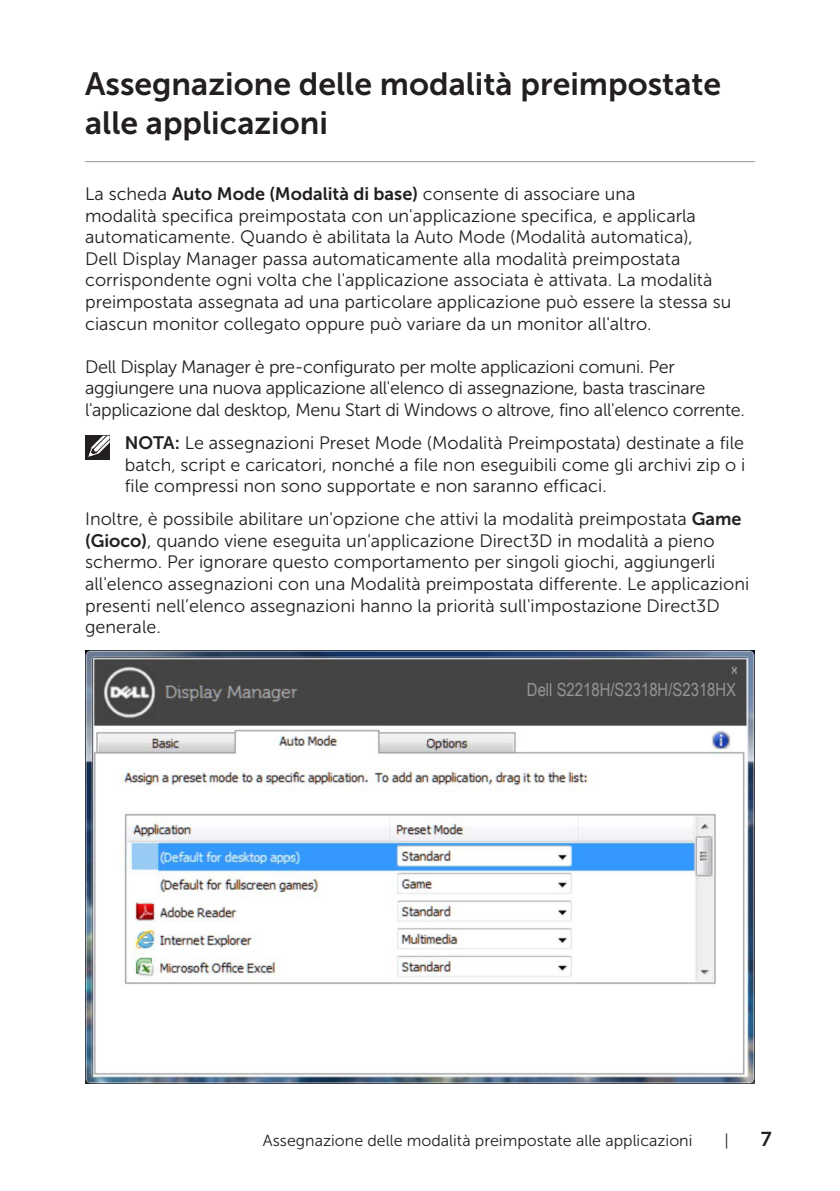
<style>
.page{position:relative;width:840px;height:1191px;background:#fff}
.page>*{position:absolute;margin:0;border:0;box-sizing:border-box;transform-origin:0 0}
.Contents{font:32px/38.4px "Museo Sans For Dell 700";color:#231f20}
.t1{font:20px "Museo Sans For Dell 700";color:#231f20}
.t2{font:18.2px "Arial Narrow";color:#959595}
.text{font:18px/21.6px "Museo Sans For Dell 300";color:#231f20}
.text-2{font:18px/21.6px "Museo Sans For Dell 300";letter-spacing:-.02em;color:#231f20}
.t3{font:16px "Museo Sans For Dell 300";color:#231f20}
.s1{font-family:"Museo Sans For Dell 700"}
</style>
<div class="page">
<hr style="left:85px;top:161px;width:669px;height:1px;background:#939598">
<div style="left:85px;top:436px;width:24px;height:24px;background:#231f20"></div>
<svg style="left:87px;top:435px;width:23px;height:22px"></svg>
<img style="left:85px;top:651px;width:669px;height:432px">
<div style="left:720px;top:681px;width:15px;height:18px;background:#444"></div>
<p class="Contents" style="left:85px;top:65px;width:637px">Assegnazione delle modalità preimpostate alle applicazioni</p>
<p class="text" style="left:85px;top:183px;width:647px">La scheda <span class="s1">Auto Mode (Modalità di base)</span> consente di associare una<br>modalità specifica preimpostata con un'applicazione specifica, e applicarla automaticamente. Quando è abilitata la Auto Mode (Modalità automatica),<br>Dell Display Manager passa automaticamente alla modalità preimpostata corrispondente ogni volta che l'applicazione associata è attivata. La modalità preimpostata assegnata ad una particolare applicazione può essere la stessa su ciascun monitor collegato oppure può variare da un monitor all'altro.</p>
<p class="text-2" style="left:85px;top:356px;width:661px">Dell Display Manager è pre-configurato per molte applicazioni comuni. Per aggiungere una nuova applicazione all'elenco di assegnazione, basta trascinare l'applicazione dal desktop, Menu Start di Windows o altrove, fino all'elenco corrente.</p>
<p class="text" style="left:125px;top:432px;width:621px;text-align:justify"><span class="s1">NOTA:</span> Le assegnazioni Preset Mode (Modalità Preimpostata) destinate a file batch, script e caricatori, nonché a file non eseguibili come gli archivi zip o i file compressi non sono supportate e non saranno efficaci.</p>
<p class="text" style="left:85px;top:508px;width:665px">Inoltre, è possibile abilitare un'opzione che attivi la modalità preimpostata <span class="s1">Game (Gioco)</span>, quando viene eseguita un'applicazione Direct3D in modalità a pieno schermo. Per ignorare questo comportamento per singoli giochi, aggiungerli all'elenco assegnazioni con una Modalità preimpostata differente. Le applicazioni presenti nell’elenco assegnazioni hanno la priorità sull'impostazione Direct3D generale.</p>
<p class="t2" style="left:526px;top:676px;width:211px">Dell S2218H/S2318H/S2318HX</p>
<p class="t3" style="left:263px;top:1131px;width:431px">Assegnazione delle modalità preimpostate alle applicazioni</p>
<p class="t3" style="left:724px;top:1131px;width:6px">|</p>
<p class="t1" style="left:760px;top:1127px;width:12px">7</p>
</div>
